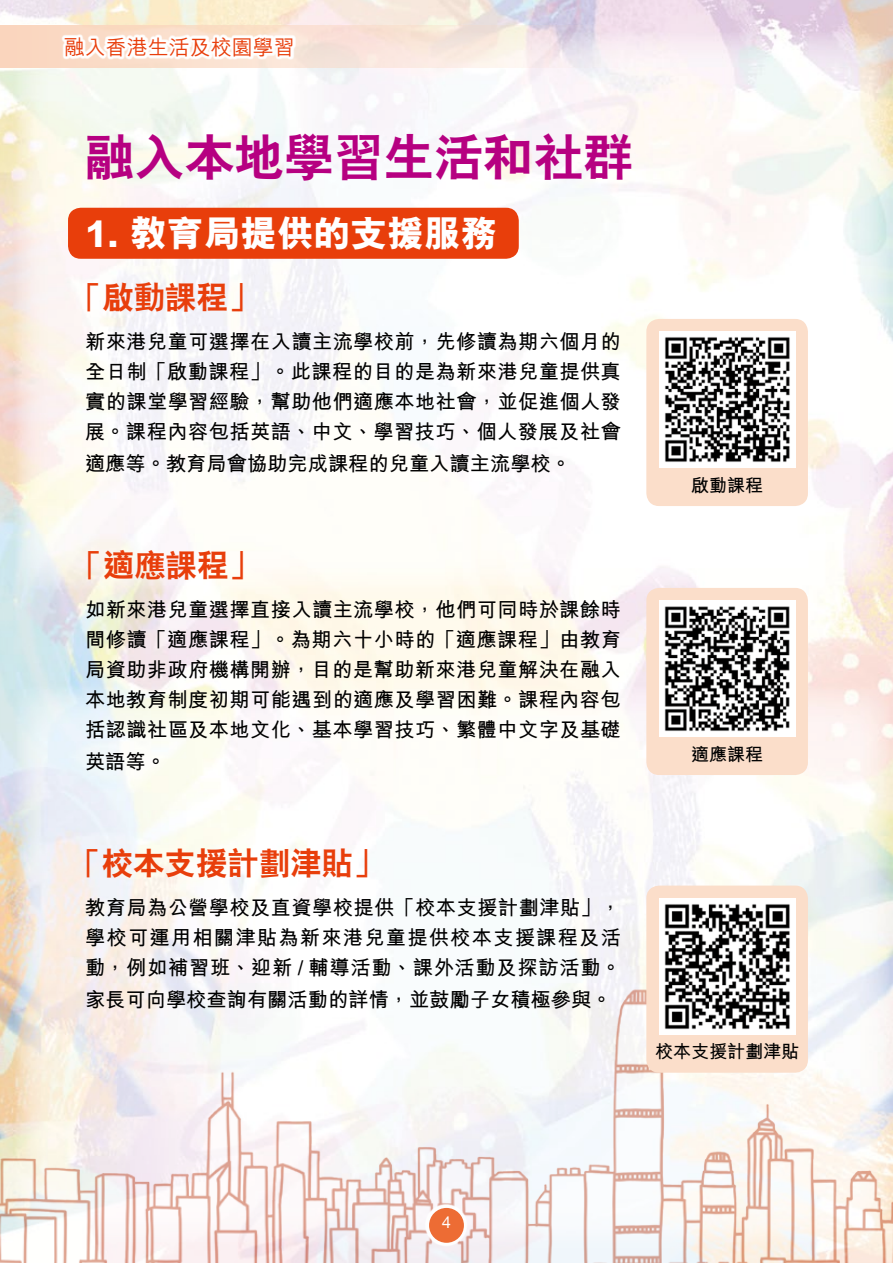
<style>
.page{position:relative;width:893px;height:1263px;background:#fff}
.page>*{position:absolute;margin:0;border:0;box-sizing:border-box;transform-origin:0 0}
.t1{font:800 49.8px "C Hei 2 HK";color:#b60081}
.t2{font:800 36.75px "M Hei HK";color:#fff}
.t3{font:800 31.35px "C Hei 2 HK";color:#e83e0b}
.t4{font:500 21px "M Hei HK";color:#e83e0b}
.t5{font:700 20.25px/30px "M Hei HK";letter-spacing:.02em;color:#000;text-align:justify}
.t6{font:700 20.25px "M Hei HK";color:#000}
.t7{font:700 18px "M Hei HK";color:#000}
.t8{font:16.5px "Helvetica Neue";color:#fff}
</style>
<div class="page">
<img style="left:0;top:0;width:893px;height:974px">
<img style="left:0;top:974px;width:893px;height:289px">
<svg style="left:425px;top:1204px;width:43px;height:43px"></svg>
<div style="left:429px;top:1208px;width:35px;height:35px;background:#ed6c34;border-radius:50%"></div>
<div style="left:68px;top:208px;width:451px;height:51px;background:#e83e0b;border-radius:13px"></div>
<div style="left:646px;top:885px;width:162px;height:188px;background:#fbdeca;border-radius:13px"></div>
<img style="left:659px;top:898px;width:136px;height:136px">
<div style="left:646px;top:588px;width:162px;height:187px;background:#fbdeca;border-radius:13px"></div>
<img style="left:659px;top:601px;width:136px;height:136px">
<svg style="left:0;top:26px;width:617px;height:42px;background:#f6e2d8"></svg>
<svg style="left:61px;top:34px;width:234px;height:26px"></svg>
<div style="left:646px;top:319px;width:162px;height:187px;background:#fbdeca;border-radius:13px"></div>
<img style="left:659px;top:332px;width:136px;height:136px">
<p class="t4" style="left:64px;top:32px;width:232px">融入香港生活及校園學習</p>
<h1 class="t1" style="left:85px;top:125px;width:549px">融入本地學習生活和社群</h1>
<h2 class="t2" style="left:85px;top:209px;width:414px">1. 教育局提供的支援服務</h2>
<h3 class="t3" style="left:71px;top:277px;width:190px">「啟動課程」</h3>
<p class="t5" style="left:85px;top:325px;width:537px">新來港兒童可選擇在入讀主流學校前，先修讀為期六個月的全日制「啟動課程」。此課程的目的是為新來港兒童提供真實的課堂學習經驗，幫助他們適應本地社會，並促進個人發展。課程內容包括英語、中文、學習技巧、個人發展及社會</p>
<p class="t6" style="left:85px;top:449px;width:487px">適應等。教育局會協助完成課程的兒童入讀主流學校。</p>
<h3 class="t3" style="left:72px;top:545px;width:190px">「適應課程」</h3>
<p class="t5" style="left:85px;top:593px;width:537px">如新來港兒童選擇直接入讀主流學校，他們可同時於課餘時間修讀「適應課程」。為期六十小時的「適應課程」由教育局資助非政府機構開辦，目的是幫助新來港兒童解決在融入本地教育制度初期可能遇到的適應及學習困難。課程內容包括認識社區及本地文化、基本學習技巧、繁體中文字及基礎</p>
<p class="t5" style="left:85px;top:745px;width:82px">英語等。</p>
<p class="t7" style="left:691px;top:472px;width:73px">啟動課程</p>
<p class="t7" style="left:691px;top:741px;width:73px">適應課程</p>
<h3 class="t3" style="left:71px;top:843px;width:315px">「校本支援計劃津貼」</h3>
<p class="t5" style="left:85px;top:890px;width:537px">教育局為公營學校及直資學校提供「校本支援計劃津貼」，學校可運用相關津貼為新來港兒童提供校本支援課程及活動，例如補習班、迎新 / 輔導活動、課外活動及探訪活動。</p>
<p class="t6" style="left:85px;top:985px;width:528px">家長可向學校查詢有關活動的詳情，並鼓勵子女積極參與。</p>
<p class="t7" style="left:655px;top:1038px;width:145px">校本支援計劃津貼</p>
<p class="t8" style="left:442px;top:1211px;width:11px">4</p>
</div>
